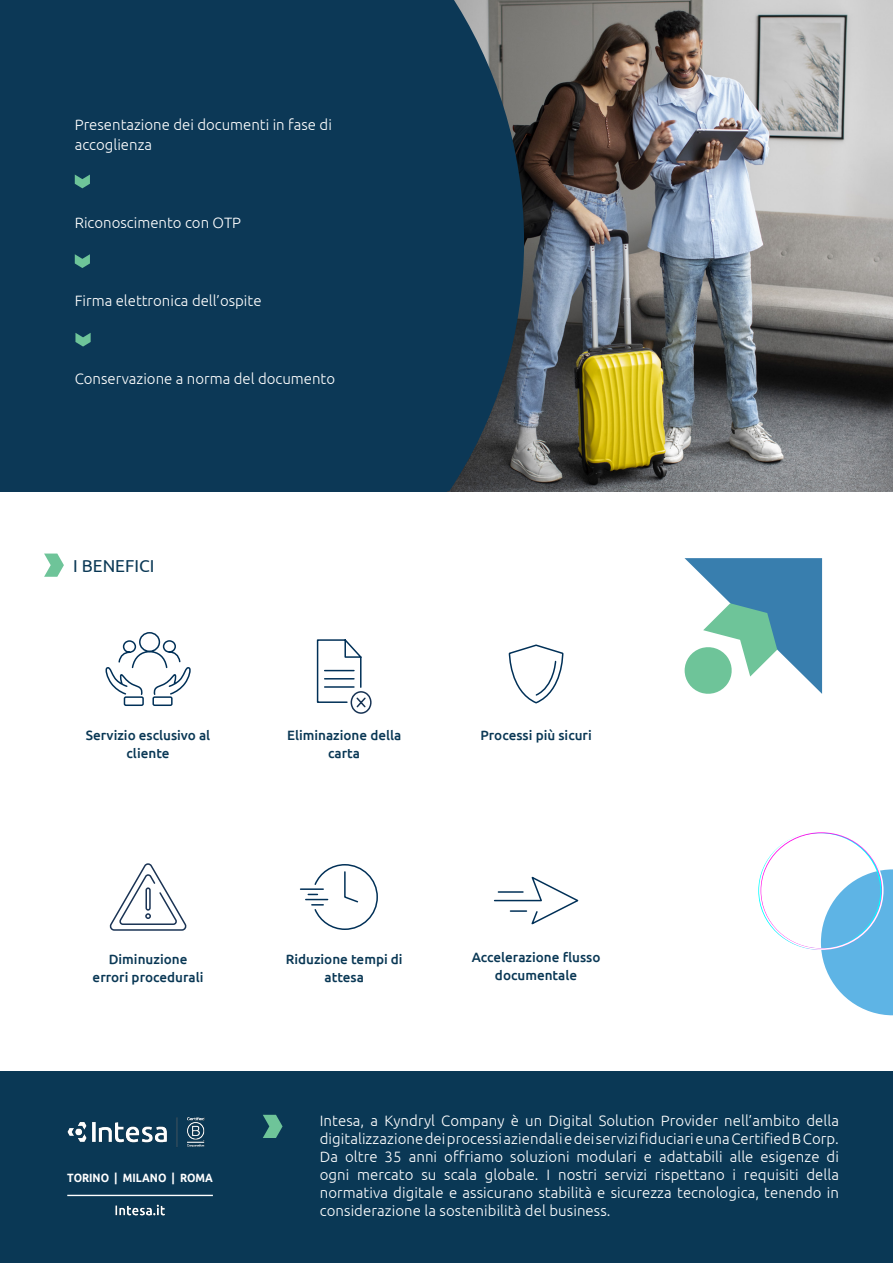
<style>
.page{position:relative;width:893px;height:1263px;background:#fff}
.page>*{position:absolute;margin:0;border:0;box-sizing:border-box;transform-origin:0 0}
.t1{font:17.25px "Ubuntu";color:#0a3855}
.t2{font:300 15px/18px "Ubuntu";color:#fff;text-align:justify}
.t3{font:500 13.5px/18px "Ubuntu";color:#0a3855;text-align:center}
.t4{font:700 12px "Ubuntu";color:#fff;scale:.89 1}
</style>
<div class="page">
<img style="left:524px;top:0;width:369px;height:491px">
<div style="left:0;top:0;width:524px;height:491px;background:#0c3856"></div>
<div style="left:0;top:1071px;width:893px;height:192px;background:#0a3855"></div>
<svg style="left:263px;top:1115px;width:20px;height:23px"></svg>
<img style="left:67px;top:1117px;width:138px;height:30px">
<hr style="left:67px;top:1195px;width:146px;height:1px;background:#fff">
<img style="left:115px;top:1204px;width:50px;height:12px">
<svg style="left:44px;top:553px;width:20px;height:24px"></svg>
<svg style="left:684px;top:558px;width:138px;height:136px"></svg>
<svg style="left:821px;top:863px;width:72px;height:153px"></svg>
<div style="left:759px;top:831px;width:124px;height:119px;border:2px solid #fff;border-radius:50%"></div>
<svg style="left:75px;top:175px;width:15px;height:13px"></svg>
<svg style="left:75px;top:254px;width:15px;height:14px"></svg>
<svg style="left:75px;top:333px;width:16px;height:14px"></svg>
<svg style="left:508px;top:644px;width:56px;height:60px"></svg>
<svg style="left:494px;top:876px;width:85px;height:49px"></svg>
<svg style="left:300px;top:864px;width:78px;height:66px"></svg>
<svg style="left:316px;top:639px;width:56px;height:75px"></svg>
<svg style="left:105px;top:632px;width:86px;height:74px"></svg>
<svg style="left:110px;top:863px;width:77px;height:68px"></svg>
<p class="t2" style="left:75px;top:115px;width:259px;line-height:19.5px">Presentazione dei documenti in fase di accoglienza</p>
<p class="t2" style="left:75px;top:213px;width:168px">Riconoscimento con OTP</p>
<p class="t2" style="left:75px;top:291px;width:188px">Firma elettronica dell’ospite</p>
<p class="t2" style="left:75px;top:369px;width:262px">Conservazione a norma del documento</p>
<p class="t1" style="left:73px;top:555px;width:83px">I BENEFICI</p>
<p class="t3" style="left:86px;top:725px;width:126px">Servizio esclusivo al cliente</p>
<p class="t3" style="left:287px;top:725px;width:116px">Eliminazione della carta</p>
<p class="t3" style="left:480px;top:725px;width:113px">Processi più sicuri</p>
<p class="t3" style="left:93px;top:950px;width:112px">Diminuzione errori procedurali</p>
<p class="t4" style="left:67px;top:1171px;width:165px">TORINO | MILANO | ROMA</p>
<p class="t3" style="left:286px;top:950px;width:118px">Riduzione tempi di attesa</p>
<p class="t3" style="left:472px;top:948px;width:130px">Accelerazione flusso documentale</p>
<p class="t2" style="left:320px;top:1112px;width:521px">Intesa, a Kyndryl Company è un Digital Solution Provider nell’ambito della digitalizzazione dei processi aziendali e dei servizi fiduciari e una Certified B Corp.<br>Da oltre 35 anni offriamo soluzioni modulari e adattabili alle esigenze di ogni mercato su scala globale. I nostri servizi rispettano i requisiti della normativa digitale e assicurano stabilità e sicurezza tecnologica, tenendo in considerazione la sostenibilità del business.</p>
</div>
